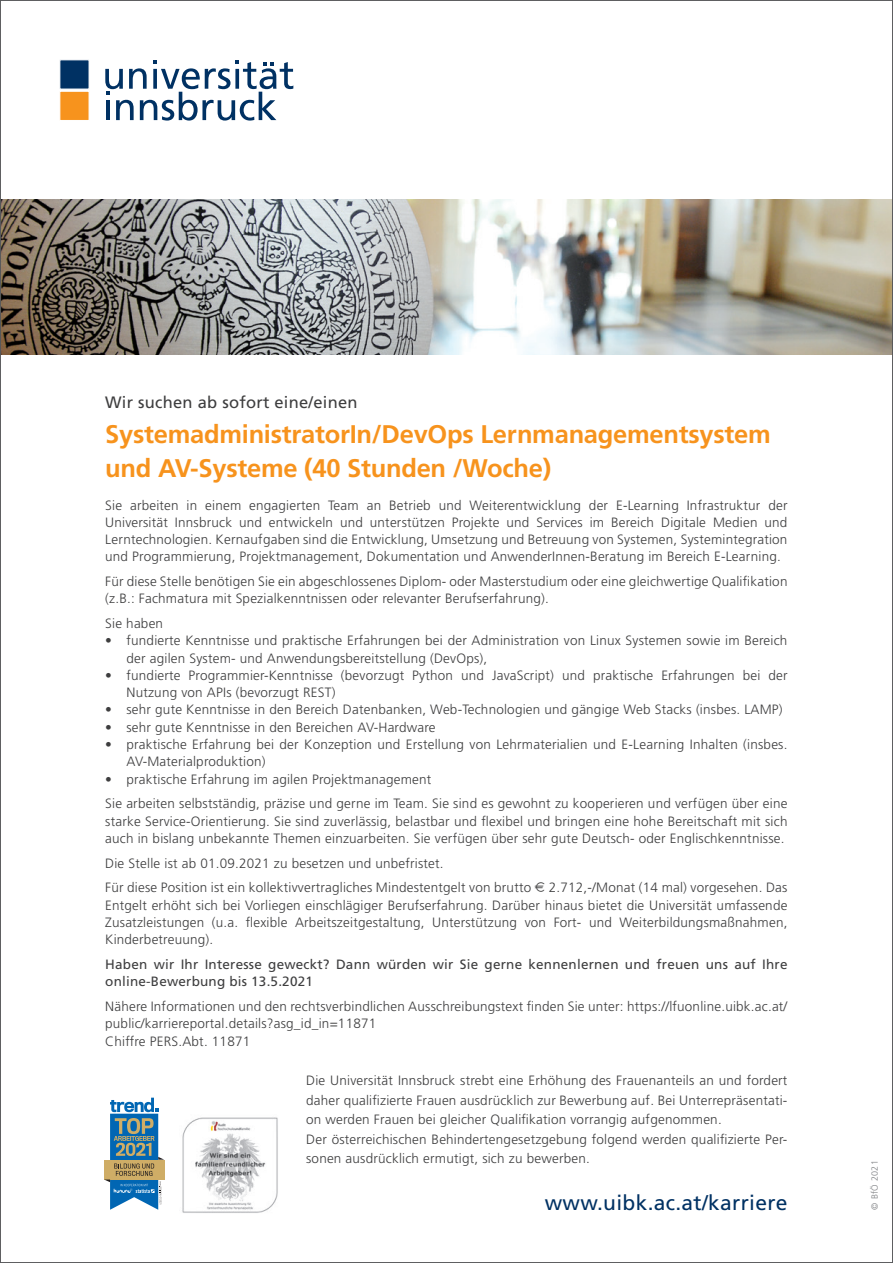
<style>
.page{position:relative;width:893px;height:1263px;background:#fff}
.page>*{position:absolute;margin:0;border:0;box-sizing:border-box;transform-origin:0 0}
.t1{font:700 25.5px/34.5px "Frutiger";letter-spacing:-.01em;color:#f7931d}
.t2{font:21px "Frutiger";letter-spacing:.015em;color:#003163}
.t3{font:16.5px "Frutiger";letter-spacing:.015em;color:#3e3e3f}
.t4{font:300 13.5px/17.2px "Frutiger";letter-spacing:.015em;color:#3e3e3f}
.t5{font:13.5px/17.2px "Frutiger";letter-spacing:.015em;color:#3e3e3f}
.t6{font:300 9px "Frutiger";letter-spacing:.03em;color:#808285}
.s1{font-family:"Euro Collection";font-weight:400}
</style>
<div class="page">
<img style="left:182px;top:1117px;width:96px;height:96px">
<svg style="left:104px;top:1098px;width:60px;height:112px"></svg>
<svg style="left:59px;top:59px;width:30px;height:61px;background:#8c7658"></svg>
<svg style="left:105px;top:60px;width:188px;height:61px"></svg>
<img style="left:2px;top:200px;width:889px;height:155px">
<p class="t3" style="left:105px;top:393px;width:254px">Wir suchen ab sofort eine/einen</p>
<h1 class="t1" style="left:105px;top:417px;width:667px">SystemadministratorIn/DevOps Lernmanagementsystem und AV-Systeme (40 Stunden /Woche)</h1>
<p class="t4" style="left:105px;top:496px;width:684px;text-align:justify">Sie arbeiten in einem engagierten Team an Betrieb und Weiterentwicklung der E-Learning Infrastruktur der Universität Innsbruck und entwickeln und unterstützen Projekte und Services im Bereich Digitale Medien und Lerntechnologien. Kernaufgaben sind die Entwicklung, Umsetzung und Betreuung von Systemen, Systemintegration und Programmierung, Projektmanagement, Dokumentation und AnwenderInnen-Beratung im Bereich E-Learning.</p>
<p class="t4" style="left:105px;top:573px;width:684px">Für diese Stelle benötigen Sie ein abgeschlossenes Diplom- oder Masterstudium oder eine gleichwertige Qualifikation (z.B.: Fachmatura mit Spezialkenntnissen oder relevanter Berufserfahrung).</p>
<p class="t4" style="left:105px;top:615px;width:59px">Sie haben</p>
<p class="t4" style="left:126px;top:632px;width:662px;text-indent:-21px">• fundierte Kenntnisse und praktische Erfahrungen bei der Administration von Linux Systemen sowie im Bereich der agilen System- und Anwendungsbereitstellung (DevOps),</p>
<p class="t4" style="left:126px;top:667px;width:662px;text-indent:-21px">• fundierte Programmier-Kenntnisse (bevorzugt Python und JavaScript) und praktische Erfahrungen bei der<br>Nutzung von APIs (bevorzugt REST)</p>
<p class="t4" style="left:105px;top:701px;width:679px">• sehr gute Kenntnisse in den Bereich Datenbanken, Web-Technologien und gängige Web Stacks (insbes. LAMP)</p>
<p class="t4" style="left:105px;top:718px;width:332px">• sehr gute Kenntnisse in den Bereichen AV-Hardware</p>
<p class="t4" style="left:126px;top:736px;width:662px;text-indent:-21px">• praktische Erfahrung bei der Konzeption und Erstellung von Lehrmaterialien und E-Learning Inhalten (insbes.<br>AV-Materialproduktion)</p>
<p class="t4" style="left:105px;top:766px;width:684px;line-height:24.8px">• praktische Erfahrung im agilen Projektmanagement<br>Sie arbeiten selbstständig, präzise und gerne im Team. Sie sind es gewohnt zu kooperieren und verfügen über eine</p>
<p class="t4" style="left:105px;top:812px;width:684px">starke Service-Orientierung. Sie sind zuverlässig, belastbar und flexibel und bringen eine hohe Bereitschaft mit sich auch in bislang unbekannte Themen einzuarbeiten. Sie verfügen über sehr gute Deutsch- oder Englischkenntnisse.</p>
<p class="t4" style="left:105px;top:850px;width:684px;line-height:24.8px">Die Stelle ist ab 01.09.2021 zu besetzen und unbefristet.<br>Für diese Position ist ein kollektivvertragliches Mindestentgelt von brutto <span class="s1">E</span> 2.712,-/Monat (14 mal) vorgesehen. Das</p>
<p class="t4" style="left:105px;top:896px;width:684px;text-align:justify">Entgelt erhöht sich bei Vorliegen einschlägiger Berufserfahrung. Darüber hinaus bietet die Universität umfassende Zusatzleistungen (u.a. flexible Arbeitszeitgestaltung, Unterstützung von Fort- und Weiterbildungsmaßnahmen, Kinderbetreuung).</p>
<p class="t5" style="left:105px;top:955px;width:684px">Haben wir Ihr Interesse geweckt? Dann würden wir Sie gerne kennenlernen und freuen uns auf Ihre online-Bewerbung bis 13.5.2021</p>
<p class="t4" style="left:105px;top:997px;width:684px">Nähere Informationen und den rechtsverbindlichen Ausschreibungstext finden Sie unter: https://lfuonline.uibk.ac.at/ public/karriereportal.details?asg_id_in=11871<br>Chiffre PERS.Abt. 11871</p>
<p class="t4" style="left:306px;top:1070px;width:483px;line-height:19.5px">Die Universität Innsbruck strebt eine Erhöhung des Frauenanteils an und fordert daher qualifizierte Frauen ausdrücklich zur Bewerbung auf. Bei Unterrepräsentati&shy;on werden Frauen bei gleicher Qualifikation vorrangig aufgenommen.<br>Der österreichischen Behindertengesetzgebung folgend werden qualifizierte Per&shy;sonen ausdrücklich ermutigt, sich zu bewerben.</p>
<h2 class="t2" style="left:545px;top:1190px;width:244px">www.uibk.ac.at/karriere</h2>
<p class="t6" style="left:869px;top:1209px;width:51px;rotate:-90deg">© BfÖ 2021</p>
</div>
